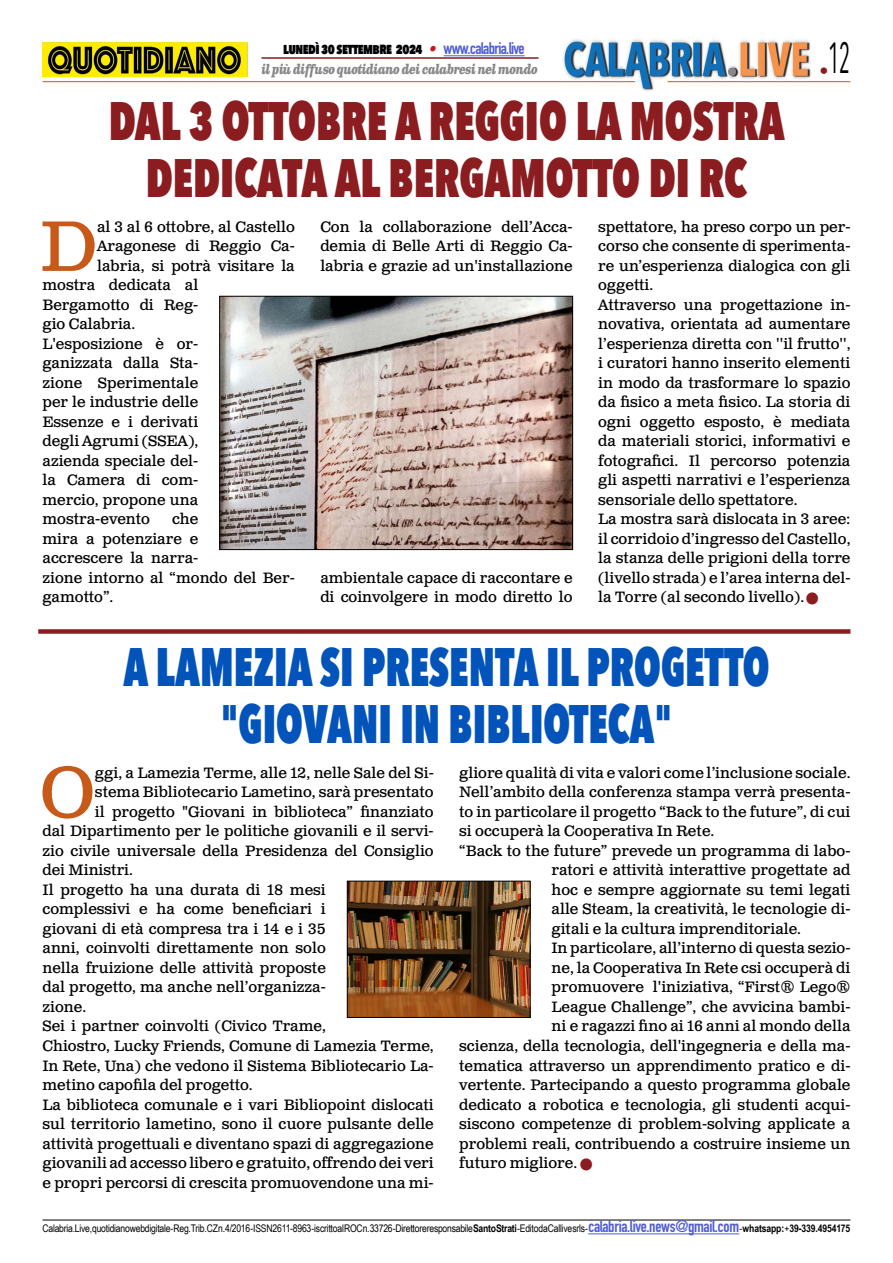
<style>
.page{position:relative;width:893px;height:1263px;background:#fff}
.page>*{position:absolute;margin:0;border:0;box-sizing:border-box;transform-origin:0 0}
.t1{font:71.25px "Clarendon Text Pro";color:#c85a19}
.t2{font:800 54px/57px "Avenir Next Condensed";color:#8b1c1f;text-align:center;scale:.81 1}
.t3{font:800 54px/57px "Avenir Next Condensed";color:#0253ba;text-align:center;scale:.77 1}
.t4{font:43.5px "Avenir Next Condensed";color:#000;scale:.55 1}
.t5{font:15px/19.5px "Clarendon Text Pro";color:#000}
.t6{font:800 15px "Avenir Next Condensed";letter-spacing:-.04em;color:#000;scale:.9 1}
.t7{font:italic 700 13.5px "Clarendon Text Pro";letter-spacing:-.06em;color:#878787;scale:.79 1}
.t8{font:10.5px "Arial Narrow";letter-spacing:-.02em;color:#000}
.s1{font-family:"Clarendon Text Pro";font-weight:700;font-style:italic;color:#ca181a}
.s2{font-family:"DIN Condensed";font-weight:700;font-size:16.5px;color:#4f5cd6}
.s3{color:#8b1c1f}
.s4{font-weight:700}
</style>
<div class="page">
<img style="left:563px;top:39px;width:248px;height:51px">
<hr style="left:43px;top:81px;width:592px;height:1px;background:#c85a19">
<hr style="left:668px;top:81px;width:182px;height:1px;background:#c85a19">
<hr style="left:444px;top:55px;width:81px;height:1px;background:#4f5cd6">
<hr style="left:261px;top:57px;width:277px;height:2px;background:#8b1c1f">
<img style="left:43px;top:42px;width:204px;height:35px">
<img style="left:221px;top:298px;width:350px;height:250px">
<div style="left:219px;top:296px;width:354px;height:254px;border:1px solid #000"></div>
<div style="left:38px;top:629px;width:812px;height:5px;background:#8b1c1f"></div>
<img style="left:349px;top:883px;width:179px;height:133px">
<div style="left:347px;top:881px;width:183px;height:137px;border:1px solid #000"></div>
<hr style="left:43px;top:1220px;width:807px;height:1px;background:#000">
<hr style="left:588px;top:1233px;width:151px;height:1px;background:#4f5cd6">
<p class="t6" style="left:283px;top:39px;width:270px">lunedì 30 settembre 2024 <span class="s1">•</span> <span class="s2">www.calabria.live</span></p>
<p class="t7" style="left:261px;top:61px;width:352px">il più diffuso quotidiano dei calabresi nel mondo</p>
<h2 class="t2" style="left:109px;top:92px;width:836px">DAL 3 OTTOBRE A REGGIO LA MOSTRA<br>DEDICATA AL BERGAMOTTO DI RC</h2>
<h3 class="t4" style="left:820px;top:20px;width:58px"><sub>•</sub>12</h3>
<h1 class="t1" style="left:40px;top:203px;width:59px">D</h1>
<p class="t5" style="left:97px;top:218px;width:199px">al 3 al 6 ottobre, al Castello</p>
<p class="t5" style="left:97px;top:237px;width:199px">Aragonese di Reggio Ca-</p>
<p class="t5" style="left:97px;top:257px;width:199px">labria, si potrà visitare la</p>
<p class="t5" style="left:43px;top:276px;width:157px">mostra dedicata al</p>
<p class="t5" style="left:43px;top:296px;width:157px">Bergamotto di Reg-</p>
<p class="t5" style="left:43px;top:315px;width:94px">gio Calabria.</p>
<p class="t5" style="left:43px;top:335px;width:157px">L'esposizione è or-</p>
<p class="t5" style="left:43px;top:354px;width:157px">ganizzata dalla Sta-</p>
<p class="t5" style="left:43px;top:374px;width:157px">zione Sperimentale</p>
<p class="t5" style="left:43px;top:393px;width:157px">per le industrie delle</p>
<p class="t5" style="left:43px;top:413px;width:157px">Essenze e i derivati</p>
<p class="t5" style="left:43px;top:432px;width:157px">degli Agrumi (SSEA),</p>
<p class="t5" style="left:43px;top:452px;width:157px">azienda speciale del-</p>
<p class="t5" style="left:43px;top:471px;width:157px">la Camera di com-</p>
<p class="t5" style="left:43px;top:491px;width:157px">mercio, propone una</p>
<p class="t5" style="left:43px;top:510px;width:109px">mostra-evento</p>
<p class="t5" style="left:43px;top:510px;width:254px;text-indent:130px">che<br>mira a potenziare e<br>accrescere la narra-<br>zione intorno al “mondo del Ber&shy;gamotto”.</p>
<p class="t5" style="left:320px;top:218px;width:254px;text-align:justify">Con la collaborazione dell’Acca&shy;demia di Belle Arti di Reggio Ca&shy;labria e grazie ad un'installazione</p>
<p class="t5" style="left:320px;top:569px;width:254px">ambientale capace di raccontare e di coinvolgere in modo diretto lo</p>
<p class="t5" style="left:598px;top:218px;width:254px">spettatore, ha preso corpo un per&shy;corso che consente di sperimenta&shy;re un’esperienza dialogica con gli oggetti.<br>Attraverso una progettazione in&shy;novativa, orientata ad aumentare l’esperienza diretta con ''il frutto'', i curatori hanno inserito elementi in modo da trasformare lo spazio da fisico a meta fisico. La storia di ogni oggetto esposto, è mediata da materiali storici, informativi e fotografici. Il percorso potenzia gli aspetti narrativi e l’esperienza sensoriale dello spettatore.<br>La mostra sarà dislocata in 3 aree: il corridoio d’ingresso del Castello, la stanza delle prigioni della torre (livello strada) e l’area interna del&shy;la Torre (al secondo livello). <span class="s3">■</span></p>
<h2 class="t3" style="left:123px;top:638px;width:841px">A LAMEZIA SI PRESENTA IL PROGETTO "GIOVANI IN BIBLIOTECA"</h2>
<h1 class="t1" style="left:40px;top:749px;width:56px">O</h1>
<p class="t5" style="left:95px;top:764px;width:340px">ggi, a Lamezia Terme, alle 12, nelle Sale del Si-</p>
<p class="t5" style="left:95px;top:783px;width:340px">stema Bibliotecario Lametino, sarà presentato</p>
<p class="t5" style="left:95px;top:803px;width:340px">il progetto "Giovani in biblioteca” finanziato</p>
<p class="t5" style="left:43px;top:822px;width:393px">dal Dipartimento per le politiche giovanili e il servi-</p>
<p class="t5" style="left:43px;top:842px;width:393px">zio civile universale della Presidenza del Consiglio</p>
<p class="t5" style="left:43px;top:861px;width:92px">dei Ministri.</p>
<p class="t5" style="left:43px;top:881px;width:285px">Il progetto ha una durata di 18 mesi</p>
<p class="t5" style="left:43px;top:900px;width:285px">complessivi e ha come beneficiari i</p>
<p class="t5" style="left:43px;top:920px;width:285px">giovani di età compresa tra i 14 e i 35</p>
<p class="t5" style="left:43px;top:939px;width:285px">anni, coinvolti direttamente non solo</p>
<p class="t5" style="left:43px;top:959px;width:285px">nella fruizione delle attività proposte</p>
<p class="t5" style="left:43px;top:978px;width:285px">dal progetto, ma anche nell’organizza-</p>
<p class="t5" style="left:43px;top:998px;width:45px">zione.</p>
<p class="t5" style="left:43px;top:1017px;width:285px">Sei i partner coinvolti (Civico Trame,</p>
<p class="t5" style="left:43px;top:1037px;width:393px">Chiostro, Lucky Friends, Comune di Lamezia Terme,</p>
<p class="t5" style="left:43px;top:1056px;width:393px">In Rete, Una) che vedono il Sistema Bibliotecario La-</p>
<p class="t5" style="left:43px;top:1076px;width:212px">metino capofila del progetto.</p>
<p class="t5" style="left:43px;top:1095px;width:393px">La biblioteca comunale e i vari Bibliopoint dislocati</p>
<p class="t5" style="left:43px;top:1115px;width:393px">sul territorio lametino, sono il cuore pulsante delle</p>
<p class="t5" style="left:43px;top:1134px;width:393px">attività progettuali e diventano spazi di aggregazione</p>
<p class="t5" style="left:43px;top:1154px;width:393px">giovanili ad accesso libero e gratuito, offrendo dei veri</p>
<p class="t5" style="left:43px;top:1173px;width:393px">e propri percorsi di crescita promuovendone una mi-</p>
<p class="t5" style="left:459px;top:764px;width:393px">gliore qualità di vita e valori come l’inclusione sociale.</p>
<p class="t5" style="left:459px;top:783px;width:393px">Nell’ambito della conferenza stampa verrà presenta-</p>
<p class="t5" style="left:459px;top:803px;width:393px">to in particolare il progetto “Back to the future”, di cui</p>
<p class="t5" style="left:459px;top:822px;width:257px">si occuperà la Cooperativa In Rete.</p>
<p class="t5" style="left:459px;top:842px;width:393px">“Back to the future” prevede un programma di labo-</p>
<p class="t5" style="left:552px;top:861px;width:300px">ratori e attività interattive progettate ad</p>
<p class="t5" style="left:552px;top:881px;width:300px">hoc e sempre aggiornate su temi legati</p>
<p class="t5" style="left:552px;top:900px;width:300px">alle Steam, la creatività, le tecnologie di-</p>
<p class="t5" style="left:552px;top:920px;width:251px">gitali e la cultura imprenditoriale.</p>
<p class="t5" style="left:552px;top:939px;width:300px">In particolare, all’interno di questa sezio-</p>
<p class="t5" style="left:552px;top:959px;width:300px">ne, la Cooperativa In Rete csi occuperà di</p>
<p class="t5" style="left:552px;top:978px;width:300px">promuovere l'iniziativa, “First® Lego®</p>
<p class="t5" style="left:552px;top:998px;width:300px">League Challenge”, che avvicina bambi-</p>
<p class="t5" style="left:552px;top:1017px;width:300px">ni e ragazzi fino ai 16 anni al mondo della</p>
<p class="t5" style="left:459px;top:1037px;width:393px">scienza, della tecnologia, dell'ingegneria e della ma-</p>
<p class="t5" style="left:459px;top:1056px;width:393px">tematica attraverso un apprendimento pratico e di-</p>
<p class="t5" style="left:459px;top:1076px;width:393px">vertente. Partecipando a questo programma globale</p>
<p class="t5" style="left:459px;top:1095px;width:393px">dedicato a robotica e tecnologia, gli studenti acqui-</p>
<p class="t5" style="left:459px;top:1115px;width:393px">siscono competenze di problem-solving applicate a</p>
<p class="t5" style="left:459px;top:1134px;width:393px">problemi reali, contribuendo a costruire insieme un</p>
<p class="t5" style="left:459px;top:1154px;width:135px">futuro migliore. <span class="s3">■</span></p>
<p class="t8" style="left:43px;top:1221px;width:809px">Calabria.Live, quotidiano webdigitale - Reg. Trib. CZ n. 4/2016 - ISSN 2611-8963 - iscritto al ROC n. 33726 - Direttore responsabile <span class="s4">Santo Strati</span> - Edito da Callive srls - <span class="s2">calabria.live.news@gmail.com</span> - <span class="s4">whatsapp:</span> +<span class="s4">39-339.4954175</span></p>
</div>
